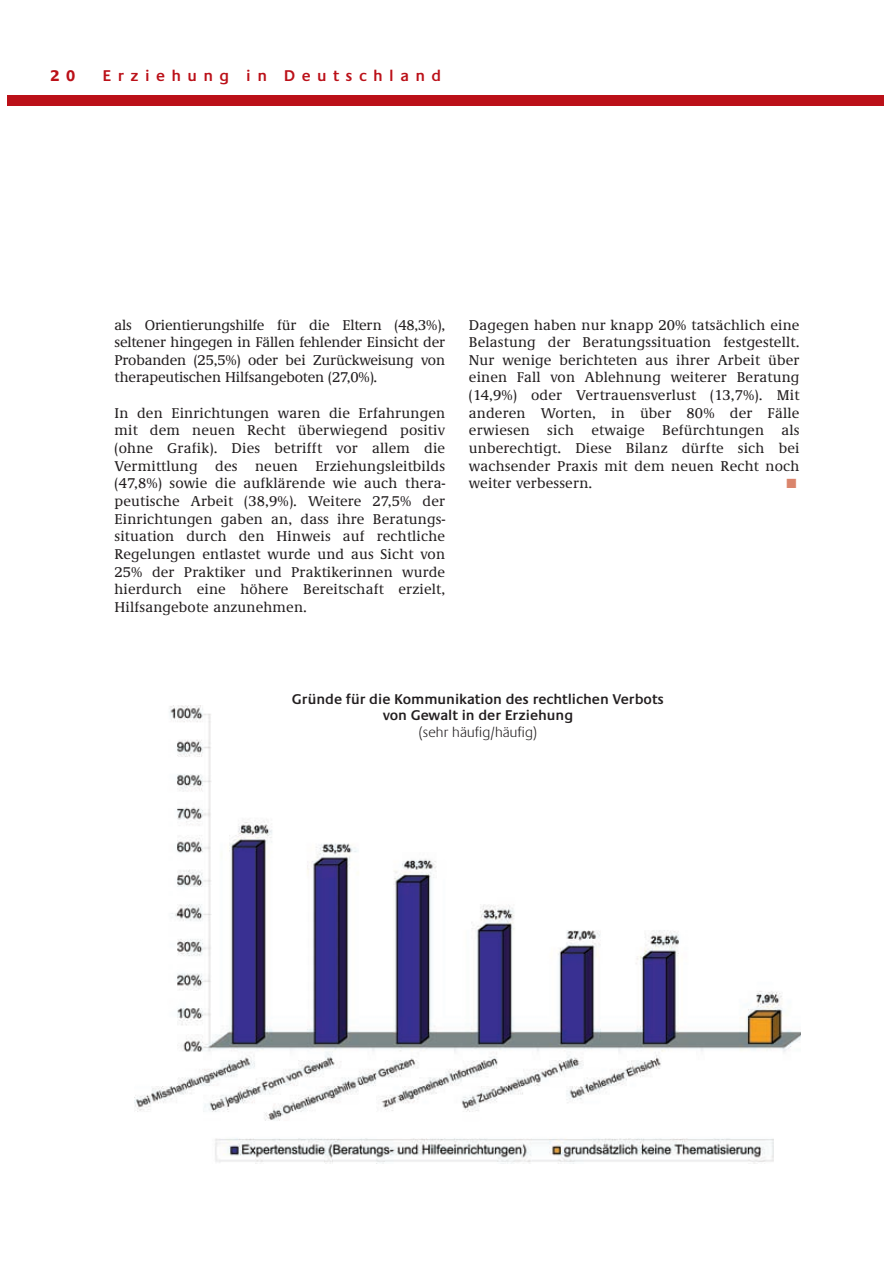
<style>
.page{position:relative;width:893px;height:1263px;background:#fff}
.page>*{position:absolute;margin:0;border:0;box-sizing:border-box;transform-origin:0 0}
.t1{font:600 16.2px "Praxis EF";letter-spacing:.395em;color:#bb1018}
.t2{font:700 16.2px "Praxis EF";color:#bb1018}
.t3{font:500 14.7px/17.7px "Demos EF";letter-spacing:.01em;color:#231f20;text-align:justify}
.t4{font:600 14.7px/16.2px "Praxis EF";color:#231f20;text-align:center}
.t5{font:300 14.7px "Praxis EF";letter-spacing:.01em;color:#231f20}
.t6{font:13.2px "Zapf Dingbats";color:#da856c}
</style>
<div class="page">
<div style="left:7px;top:95px;width:877px;height:11px;background:#bb1018"></div>
<img style="left:134px;top:706px;width:667px;height:457px">
<p class="t2" style="left:50px;top:70px;width:26px">2 0</p>
<p class="t1" style="left:103px;top:70px;width:340px">Erziehung in Deutschland</p>
<p class="t3" style="left:114px;top:317px;width:332px">als Orientierungshilfe für die Eltern (48,3%), seltener hingegen in Fällen fehlender Einsicht der Probanden (25,5%) oder bei Zurückweisung von therapeutischen Hilfsangeboten (27,0%).</p>
<p class="t3" style="left:114px;top:405px;width:332px">In den Einrichtungen waren die Erfahrungen mit dem neuen Recht überwiegend positiv (ohne Grafik). Dies betrifft vor allem die Vermittlung des neuen Erziehungsleitbilds (47,8%) sowie die aufklärende wie auch thera&shy;peutische Arbeit (38,9%). Weitere 27,5% der Einrichtungen gaben an, dass ihre Beratungs&shy;situation durch den Hinweis auf rechtliche Regelungen entlastet wurde und aus Sicht von 25% der Praktiker und Praktikerinnen wurde hierdurch eine höhere Bereitschaft erzielt, Hilfsangebote anzunehmen.</p>
<p class="t3" style="left:469px;top:317px;width:332px">Dagegen haben nur knapp 20% tatsächlich eine Belastung der Beratungssituation festgestellt.<br>Nur wenige berichteten aus ihrer Arbeit über einen Fall von Ablehnung weiterer Beratung (14,9%) oder Vertrauensverlust (13,7%). Mit anderen Worten, in über 80% der Fälle erwiesen sich etwaige Befürchtungen als unberechtigt. Diese Bilanz dürfte sich bei wachsender Praxis mit dem neuen Recht noch weiter verbessern.</p>
<p class="t6" style="left:786px;top:477px;width:12px">■</p>
<p class="t4" style="left:292px;top:692px;width:373px">Gründe für die Kommunikation des rechtlichen Verbots von Gewalt in der Erziehung</p>
<p class="t5" style="left:418px;top:726px;width:120px">(sehr häufig/häufig)</p>
</div>
